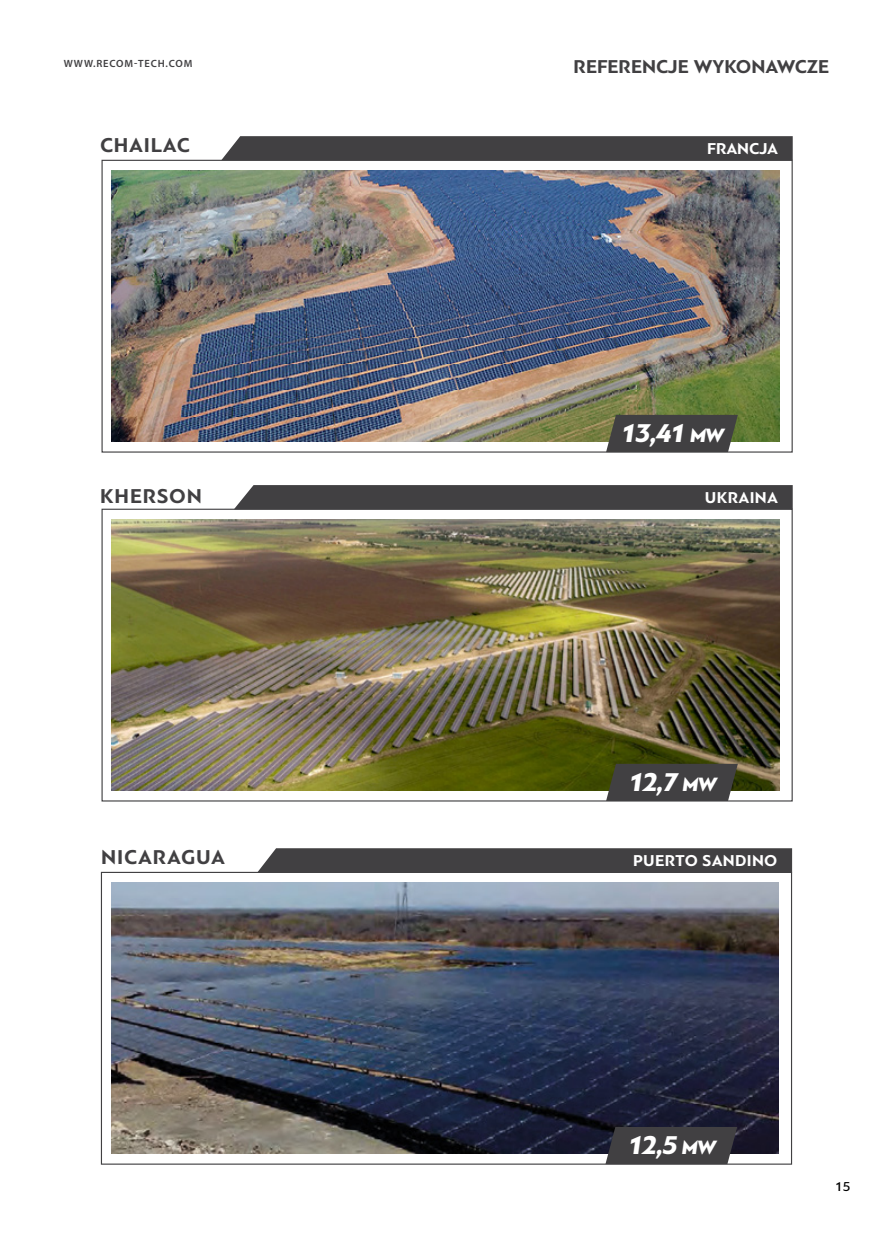
<style>
.page{position:relative;width:893px;height:1234px;background:#fff}
.page>*{position:absolute;margin:0;border:0;box-sizing:border-box;transform-origin:0 0}
.t1{font:italic 900 27px "PF Bague Sans Pro";letter-spacing:-.04em;color:#fff}
.t2{font:700 21px "PF Bague Sans Pro";letter-spacing:.04em;color:#414042}
.t3{font:700 19.5px "PF Bague Sans Pro";color:#414042}
.t4{font:700 16.5px "PF Bague Sans Pro";letter-spacing:.02em;color:#fff}
.t5{font:700 16.5px "PF Bague Sans Pro";color:#fff}
.t6{font:500 13.5px "PF Bague Sans Pro";color:#000}
.t7{font:600 10.5px "Myriad Pro";letter-spacing:.08em;color:#414042}
.s1{font-size:20.25px}
</style>
<div class="page">
<div style="left:234px;top:485px;width:559px;height:24px;background:#414042"></div>
<img style="left:112px;top:519px;width:667px;height:271px">
<svg style="left:606px;top:763px;width:132px;height:37px;background:#444440"></svg>
<div style="left:257px;top:848px;width:535px;height:24px;background:#414042"></div>
<img style="left:111px;top:882px;width:668px;height:270px">
<svg style="left:605px;top:1126px;width:132px;height:37px;background:#414043"></svg>
<div style="left:221px;top:136px;width:572px;height:24px;background:#414042"></div>
<img style="left:112px;top:170px;width:667px;height:271px">
<svg style="left:606px;top:415px;width:132px;height:37px;background:#474745"></svg>
<p class="t7" style="left:64px;top:57px;width:130px">WWW.RECOM-TECH.COM</p>
<p class="t3" style="left:574px;top:55px;width:257px">REFERENCJE WYKONAWCZE</p>
<p class="t2" style="left:100px;top:132px;width:91px">CHAILAC</p>
<p class="t5" style="left:707px;top:139px;width:72px">FRANCJA</p>
<p class="t1" style="left:621px;top:416px;width:105px">13,41 <span class="s1">MW</span></p>
<p class="t2" style="left:100px;top:482px;width:103px">KHERSON</p>
<p class="t4" style="left:705px;top:487px;width:75px">UKRAINA</p>
<p class="t1" style="left:629px;top:765px;width:90px">12,7 <span class="s1">MW</span></p>
<p class="t2" style="left:101px;top:844px;width:125px">NICARAGUA</p>
<p class="t4" style="left:633px;top:850px;width:146px">PUERTO SANDINO</p>
<p class="t1" style="left:628px;top:1127px;width:90px">12,5 <span class="s1">MW</span></p>
<p class="t6" style="left:835px;top:1178px;width:17px">15</p>
</div>
